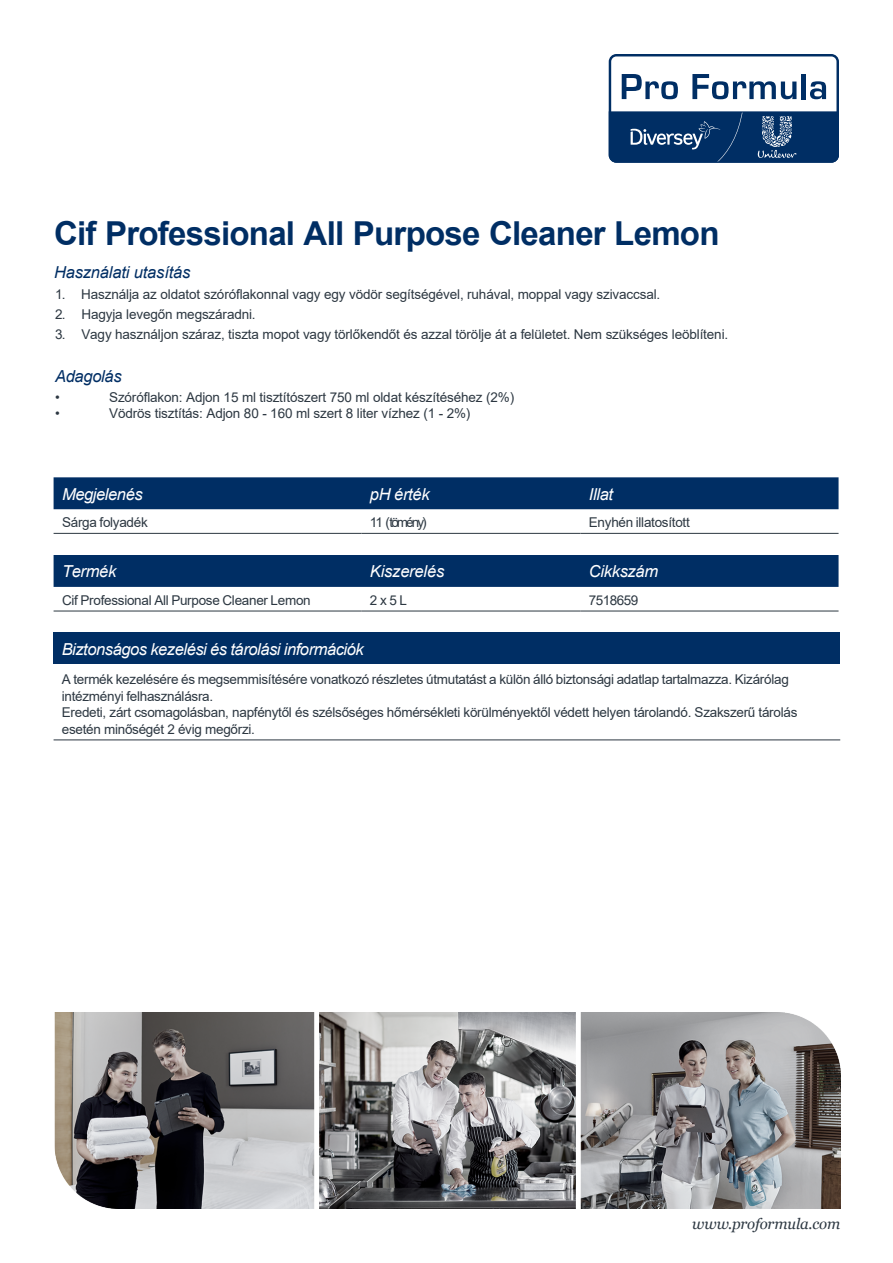
<style>
.page{position:relative;width:893px;height:1263px;background:#fff}
.page>*{position:absolute;margin:0;border:0;box-sizing:border-box;transform-origin:0 0}
.Product_Head_Blue_Pa{font:700 33px "Arial";letter-spacing:-.02em;color:#002e64}
.Table_Heads_Bold_Whi{font:italic 16.5px "Arial";letter-spacing:-.025em;color:#fff}
.Product_Head_Blue_Pa-2{font:italic 16.5px "Arial";letter-spacing:-.01em;color:#002e64}
.Text_Regular_No_Bull{font:italic 16.5px "Arial";letter-spacing:-.02em;color:#002e64}
.t1{font:italic 15px "Georgia";letter-spacing:-.01em;color:#2c3741}
.Table_Text_Black{font:13.5px/16.5px "Arial";letter-spacing:-.02em;color:#2c3741}
.Text_Regular_No_Bull-2{font:13.5px "Arial";letter-spacing:-.01em;color:#2c3741}
.Table_Text_Black-2{font:13.5px "Arial";letter-spacing:-.145em;color:#2c3741}
</style>
<div class="page">
<svg style="left:609px;top:54px;width:230px;height:109px"></svg>
<img style="left:54px;top:1012px;width:786px;height:197px">
<div style="left:54px;top:632px;width:786px;height:32px;background:#002e64"></div>
<hr style="left:54px;top:739px;width:786px;height:1px;background:#2c3741">
<div style="left:54px;top:555px;width:784px;height:32px;background:#002e64"></div>
<hr style="left:54px;top:611px;width:307px;height:1px;background:#2c3741">
<hr style="left:361px;top:611px;width:219px;height:1px;background:#2c3741">
<hr style="left:580px;top:611px;width:258px;height:1px;background:#2c3741">
<div style="left:54px;top:477px;width:784px;height:32px;background:#002e64"></div>
<hr style="left:54px;top:533px;width:307px;height:1px;background:#2c3741">
<hr style="left:361px;top:533px;width:219px;height:1px;background:#2c3741">
<hr style="left:580px;top:533px;width:258px;height:1px;background:#2c3741">
<p class="Product_Head_Blue_Pa" style="left:54px;top:210px;width:667px">Cif Professional All Purpose Cleaner Lemon</p>
<p class="Product_Head_Blue_Pa-2" style="left:54px;top:262px;width:138px">Használati utasítás</p>
<p class="Table_Text_Black" style="left:55px;top:285px;width:607px">1. Használja az oldatot szóróflakonnal vagy egy vödör segítségével, ruhával, moppal vagy szivaccsal.</p>
<p class="Table_Text_Black" style="left:55px;top:306px;width:202px">2. Hagyja levegőn megszáradni.</p>
<p class="Table_Text_Black" style="left:55px;top:326px;width:675px">3. Vagy használjon száraz, tiszta mopot vagy törlőkendőt és azzal törölje át a felületet. Nem szükséges leöblíteni.</p>
<p class="Text_Regular_No_Bull" style="left:55px;top:365px;width:68px">Adagolás</p>
<p class="Text_Regular_No_Bull-2" style="left:55px;top:388px;width:6px">•</p>
<p class="Text_Regular_No_Bull-2" style="left:109px;top:388px;width:406px">Szóróflakon: Adjon 15 ml tisztítószert 750 ml oldat készítéséhez (2%)</p>
<p class="Text_Regular_No_Bull-2" style="left:55px;top:404px;width:6px">•</p>
<p class="Text_Regular_No_Bull-2" style="left:109px;top:404px;width:363px">Vödrös tisztítás: Adjon 80 - 160 ml szert 8 liter vízhez (1 - 2%)</p>
<p class="Table_Heads_Bold_Whi" style="left:62px;top:483px;width:82px">Megjelenés</p>
<p class="Table_Heads_Bold_Whi" style="left:370px;top:483px;width:61px">pH érték</p>
<p class="Table_Heads_Bold_Whi" style="left:589px;top:483px;width:26px">Illat</p>
<p class="Table_Text_Black" style="left:62px;top:514px;width:87px">Sárga folyadék</p>
<p class="Table_Text_Black-2" style="left:370px;top:513px;width:58px">11 (tömény)</p>
<p class="Table_Text_Black" style="left:589px;top:514px;width:102px">Enyhén illatosított</p>
<p class="Table_Heads_Bold_Whi" style="left:62px;top:561px;width:56px">Termék</p>
<p class="Table_Heads_Bold_Whi" style="left:370px;top:561px;width:76px">Kiszerelés</p>
<p class="Table_Heads_Bold_Whi" style="left:589px;top:561px;width:71px">Cikkszám</p>
<p class="Table_Text_Black" style="left:62px;top:592px;width:250px">Cif Professional All Purpose Cleaner Lemon</p>
<p class="Table_Text_Black" style="left:370px;top:592px;width:38px">2 x 5 L</p>
<p class="Table_Text_Black" style="left:589px;top:592px;width:51px">7518659</p>
<p class="Table_Heads_Bold_Whi" style="left:62px;top:639px;width:304px">Biztonságos kezelési és tárolási információk</p>
<p class="Table_Text_Black" style="left:62px;top:671px;width:737px">A termék kezelésére és megsemmisítésére vonatkozó részletes útmutatást a külön álló biztonsági adatlap tartalmazza. Kizárólag intézményi felhasználásra.<br>Eredeti, zárt csomagolásban, napfénytől és szélsőséges hőmérsékleti körülményektől védett helyen tárolandó. Szakszerű tárolás esetén minőségét 2 évig megőrzi.</p>
<p class="t1" style="left:692px;top:1213px;width:150px">www.proformula.com</p>
</div>
